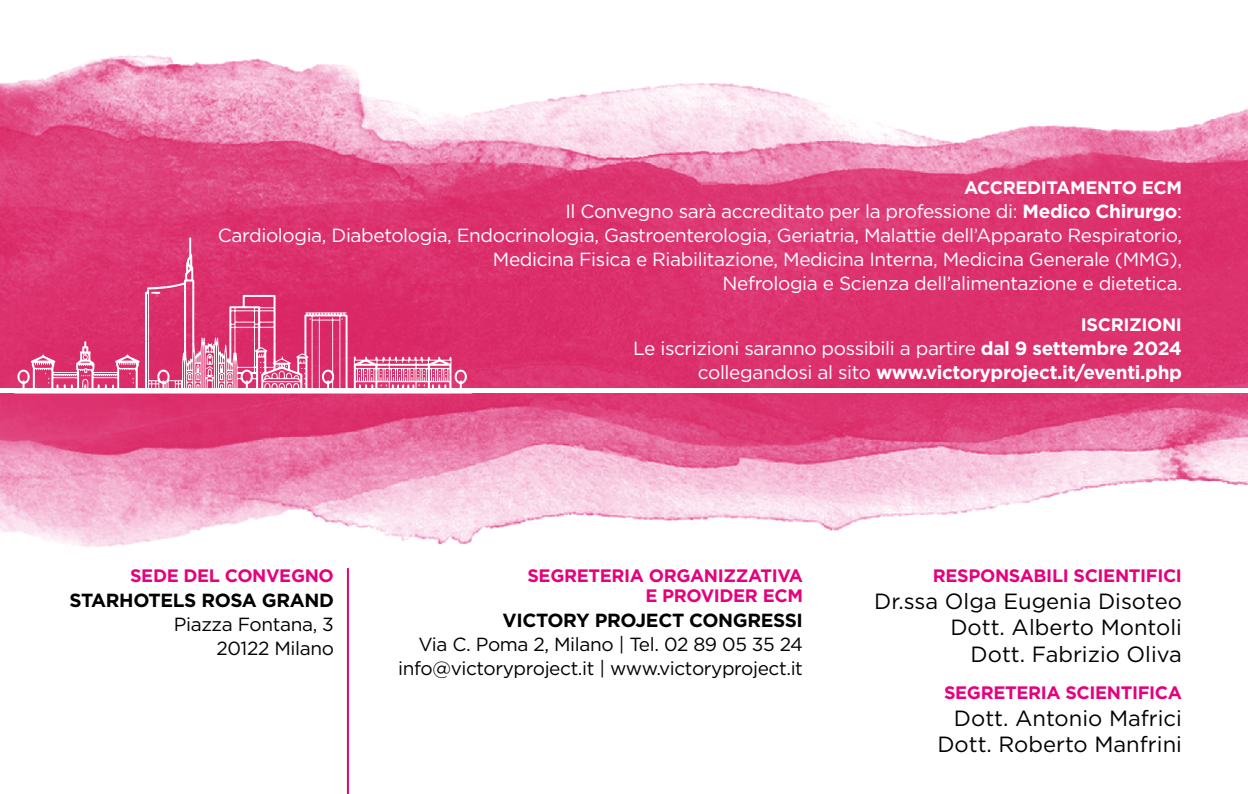
<style>
.page{position:relative;width:1248px;height:794px;background:#fff}
.page>*{position:absolute;margin:0;border:0;box-sizing:border-box;transform-origin:0 0}
.t1{font:22px/26.4px "Gotham";color:#000;text-align:right}
.t2{font:19px/24px "Gotham";letter-spacing:-.02em;color:#fff;text-align:right}
.t3{font:19px/24px "Gotham";letter-spacing:-.02em;color:#000;text-align:right}
.t4{font:700 19px "Gotham";letter-spacing:-.02em;color:#000}
.t5{font:700 18px/20px "Gotham";letter-spacing:-.02em;color:#e6007d;text-align:right}
.t6{font:700 18px "Gotham";letter-spacing:-.02em;color:#fff}
.s1{font-weight:700}
</style>
<div class="page">
<img style="left:0;top:55px;width:1247px;height:607px">
<hr style="left:347px;top:568px;width:2px;height:226px;background:#e6007d">
<svg style="left:13px;top:286px;width:460px;height:103px;background:#de4178"></svg>
<svg style="left:84px;top:237px;width:263px;height:152px;background:#df497e"></svg>
<svg style="left:151px;top:292px;width:9px;height:2px"></svg>
<svg style="left:129px;top:372px;width:5px;height:12px"></svg>
<svg style="left:45px;top:372px;width:5px;height:12px"></svg>
<svg style="left:81px;top:374px;width:9px;height:2px"></svg>
<svg style="left:259px;top:362px;width:2px;height:11px"></svg>
<svg style="left:418px;top:384px;width:7px;height:3px"></svg>
<svg style="left:380px;top:384px;width:7px;height:3px"></svg>
<svg style="left:380px;top:370px;width:45px;height:5px"></svg>
<svg style="left:358px;top:370px;width:15px;height:5px"></svg>
<svg style="left:432px;top:370px;width:15px;height:5px"></svg>
<svg style="left:188px;top:374px;width:12px;height:6px"></svg>
<svg style="left:219px;top:374px;width:13px;height:6px"></svg>
<svg style="left:206px;top:354px;width:7px;height:15px"></svg>
<hr style="left:0;top:389px;width:1247px;height:4px;background:#fff">
<p class="t6" style="left:964px;top:176px;width:219px">ACCREDITAMENTO ECM</p>
<p class="t2" style="left:218px;top:199px;width:965px">Il Convegno sarà accreditato per la professione di: <span class="s1">Medico Chirurgo</span>:<br>Cardiologia, Diabetologia, Endocrinologia, Gastroenterologia, Geriatria, Malattie dell’Apparato Respiratorio, Medicina Fisica e Riabilitazione, Medicina Interna, Medicina Generale (MMG),<br>Nefrologia e Scienza dell’alimentazione e dietetica.</p>
<p class="t6" style="left:1080px;top:312px;width:103px">ISCRIZIONI</p>
<p class="t2" style="left:633px;top:335px;width:550px">Le iscrizioni saranno possibili a partire <span class="s1">dal 9 settembre 2024 </span>collegandosi al sito <span class="s1">www.victoryproject.it/eventi.php</span></p>
<p class="t5" style="left:130px;top:566px;width:205px">SEDE DEL CONVEGNO</p>
<p class="t4" style="left:70px;top:587px;width:266px">STARHOTELS ROSA GRAND</p>
<p class="t3" style="left:174px;top:611px;width:161px">Piazza Fontana, 3<br>20122 Milano</p>
<p class="t5" style="left:527px;top:566px;width:277px">SEGRETERIA ORGANIZZATIVA<br>E PROVIDER ECM</p>
<p class="t4" style="left:502px;top:607px;width:302px">VICTORY PROJECT CONGRESSI</p>
<p class="t3" style="left:398px;top:631px;width:406px">Via C. Poma 2, Milano | Tel. 02 89 05 35 24 info@victoryproject.it | www.victoryproject.it</p>
<p class="t5" style="left:932px;top:566px;width:250px">RESPONSABILI SCIENTIFICI</p>
<p class="t1" style="left:874px;top:587px;width:309px">Dr.ssa Olga Eugenia Disoteo<br>Dott. Alberto Montoli<br>Dott. Fabrizio Oliva</p>
<p class="t5" style="left:943px;top:682px;width:239px">SEGRETERIA SCIENTIFICA</p>
<p class="t1" style="left:937px;top:704px;width:246px">Dott. Antonio Mafrici<br>Dott. Roberto Manfrini</p>
</div>
